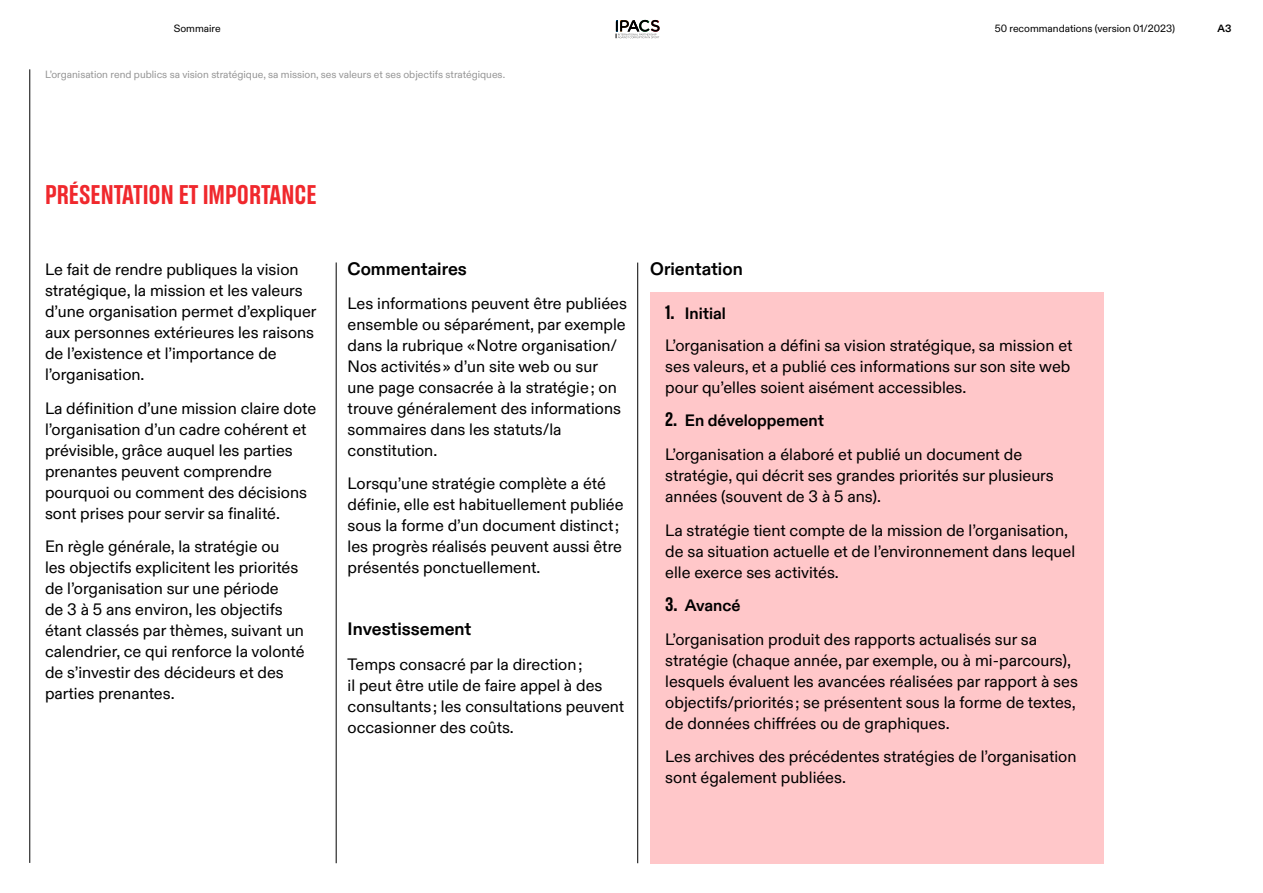
<style>
.page{position:relative;width:1263px;height:893px;background:#fff}
.page>*{position:absolute;margin:0;border:0;box-sizing:border-box;transform-origin:0 0}
.Titre_-_Niveau_2{font:27px "Olympic Headline";color:#f0282d}
.Sous-Titre_-_Niveau_1{font:700 18px "Olympic Sans";color:#000}
.Texte_-_Courant{font:16.5px/21px "Olympic Sans";color:#000}
.t1{font:700 16.5px "Olympic Sans";color:#000}
.Texte_-_Notes{font:10.5px "Olympic Sans";color:#969696}
.t2{font:10.5px "Olympic Sans";color:#000}
.Texte_-_Courant-2{font:700 10.5px "Olympic Sans";color:#000}
.s1{font-family:"Olympic Headline";font-weight:400;font-size:19.5px}
</style>
<div class="page">
<hr style="left:30px;top:69px;width:1px;height:794px;background:#000">
<hr style="left:336px;top:262px;width:1px;height:601px;background:#000">
<hr style="left:637px;top:263px;width:1px;height:600px;background:#000">
<div style="left:650px;top:292px;width:454px;height:571px;background:#ffc7c9"></div>
<svg style="left:616px;top:20px;width:44px;height:18px"></svg>
<p class="t2" style="left:174px;top:20px;width:48px">Sommaire</p>
<p class="t2" style="left:995px;top:20px;width:182px">50 recommandations (version 01/2023)</p>
<p class="Texte_-_Courant-2" style="left:1217px;top:20px;width:15px">A3</p>
<p class="Texte_-_Notes" style="left:45px;top:66px;width:462px">L’organisation rend publics sa vision stratégique, sa mission, ses valeurs et ses objectifs stratégiques.</p>
<p class="Titre_-_Niveau_2" style="left:45px;top:180px;width:273px">PRÉSENTATION ET IMPORTANCE</p>
<p class="Texte_-_Courant" style="left:45px;top:258px;width:273px">Le fait de rendre publiques la vision stratégique, la mission et les valeurs d’une organisation permet d’expliquer aux personnes extérieures les raisons de l’existence et l’importance de l’organisation.</p>
<p class="Texte_-_Courant" style="left:45px;top:396px;width:273px">La définition d’une mission claire dote l’organisation d’un cadre cohérent et prévisible, grâce auquel les parties prenantes peuvent comprendre pourquoi ou comment des décisions sont prises pour servir sa finalité.</p>
<p class="Texte_-_Courant" style="left:45px;top:535px;width:261px">En règle générale, la stratégie ou<br>les objectifs explicitent les priorités de l’organisation sur une période<br>de 3 à 5 ans environ, les objectifs étant classés par thèmes, suivant un calendrier, ce qui renforce la volonté de s’investir des décideurs et des parties prenantes.</p>
<p class="Sous-Titre_-_Niveau_1" style="left:348px;top:255px;width:121px">Commentaires</p>
<p class="Texte_-_Courant" style="left:348px;top:291px;width:281px">Les informations peuvent être publiées ensemble ou séparément, par exemple dans la rubrique « Notre organisation/ Nos activités » d’un site web ou sur une page consacrée à la stratégie ; on trouve généralement des informations sommaires dans les statuts/la constitution.</p>
<p class="Texte_-_Courant" style="left:348px;top:472px;width:277px">Lorsqu’une stratégie complète a été définie, elle est habituellement publiée sous la forme d’un document distinct ; les progrès réalisés peuvent aussi être présentés ponctuellement.</p>
<p class="Sous-Titre_-_Niveau_1" style="left:348px;top:615px;width:125px">Investissement</p>
<p class="Texte_-_Courant" style="left:348px;top:653px;width:278px">Temps consacré par la direction ;<br>il peut être utile de faire appel à des consultants ; les consultations peuvent occasionner des coûts.</p>
<p class="Sous-Titre_-_Niveau_1" style="left:650px;top:255px;width:94px">Orientation</p>
<p class="t1" style="left:665px;top:300px;width:62px"><span class="s1">1.</span> Initial</p>
<p class="Texte_-_Courant" style="left:665px;top:333px;width:409px">L’organisation a défini sa vision stratégique, sa mission et ses valeurs, et a publié ces informations sur son site web pour qu’elles soient aisément accessibles.</p>
<p class="t1" style="left:665px;top:407px;width:160px"><span class="s1">2.</span> En développement</p>
<p class="Texte_-_Courant" style="left:665px;top:443px;width:390px">L’organisation a élaboré et publié un document de stratégie, qui décrit ses grandes priorités sur plusieurs années (souvent de 3 à 5 ans).</p>
<p class="Texte_-_Courant" style="left:665px;top:518px;width:411px">La stratégie tient compte de la mission de l’organisation, de sa situation actuelle et de l’environnement dans lequel elle exerce ses activités.</p>
<p class="t1" style="left:665px;top:592px;width:77px"><span class="s1">3.</span> Avancé</p>
<p class="Texte_-_Courant" style="left:665px;top:627px;width:414px">L’organisation produit des rapports actualisés sur sa stratégie (chaque année, par exemple, ou à mi-parcours), lesquels évaluent les avancées réalisées par rapport à ses objectifs/priorités ; se présentent sous la forme de textes, de données chiffrées ou de graphiques.</p>
<p class="Texte_-_Courant" style="left:665px;top:745px;width:413px">Les archives des précédentes stratégies de l’organisation sont également publiées.</p>
</div>
